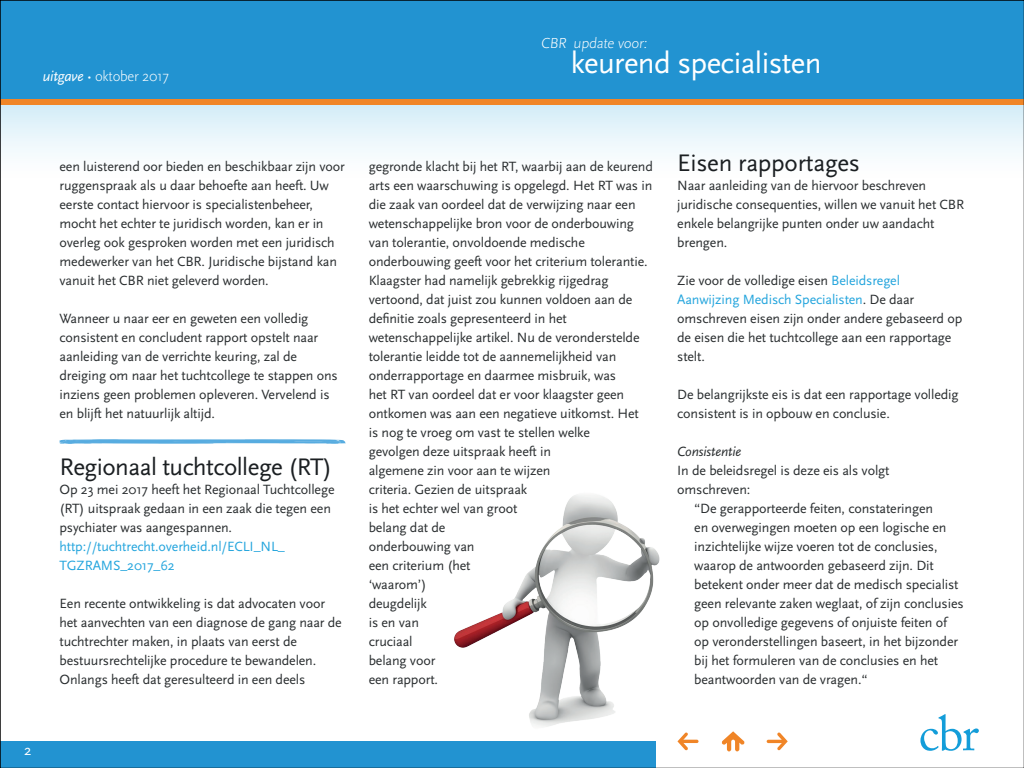
<style>
.page{position:relative;width:1024px;height:768px;background:#fff}
.page>*{position:absolute;margin:0;border:0;box-sizing:border-box;transform-origin:0 0}
.t1{font:30.9px "Scala Sans Pro";letter-spacing:-.02em;color:#fff}
.t2{font:25px "Scala Sans Pro";letter-spacing:-.02em;color:#1b1f22}
.t3{font:300 15.2px "Scala Sans Pro";color:#fff}
.t4{font:300 15px "Scala Sans Pro";letter-spacing:-.02em;color:#fff}
.t5{font:15px "Scala Sans Pro";color:#fff}
.t6{font:14px/19px "Scala Sans Pro";letter-spacing:-.01em;color:#292d2f}
.t7{font:14px/19px "Scala Sans Pro";letter-spacing:-.01em;color:#24a5dd}
.t8{font:italic 14px "Scala Sans Pro";letter-spacing:-.01em;color:#292d2f}
.s1{font-weight:400;font-style:italic}
.s2{color:#24a5dd}
</style>
<div class="page">
<svg style="left:2px;top:105px;width:1020px;height:48px"></svg>
<div style="left:0;top:0;width:1024px;height:102px;background:#2293d1"></div>
<div style="left:0;top:741px;width:655px;height:27px;background:#2293d1"></div>
<div style="left:0;top:99px;width:1024px;height:6px;background:#f08527"></div>
<svg style="left:722px;top:731px;width:23px;height:20px"></svg>
<svg style="left:677px;top:732px;width:22px;height:18px"></svg>
<svg style="left:920px;top:714px;width:59px;height:37px"></svg>
<svg style="left:767px;top:732px;width:21px;height:18px"></svg>
<img style="left:454px;top:494px;width:206px;height:233px">
<svg style="left:59px;top:439px;width:287px;height:5px"></svg>
<p class="t4" style="left:43px;top:66px;width:128px"><span class="s1">uitgave</span> • oktober 2017</p>
<p class="t3" style="left:541px;top:33px;width:110px">CBR update voor:</p>
<h1 class="t1" style="left:571px;top:42px;width:252px">keurend specialisten</h1>
<p class="t5" style="left:24px;top:740px;width:9px">2</p>
<p class="t6" style="left:60px;top:156px;width:287px">een luisterend oor bieden en beschikbaar zijn voor ruggenspraak als u daar behoefte aan heeft. Uw eerste contact hiervoor is specialistenbeheer, mocht het echter te juridisch worden, kan er in overleg ook gesproken worden met een juridisch medewerker van het CBR. Juridische bijstand kan vanuit het CBR niet geleverd worden.</p>
<p class="t6" style="left:60px;top:308px;width:280px">Wanneer u naar eer en geweten een volledig consistent en concludent rapport opstelt naar aanleiding van de verrichte keuring, zal de dreiging om naar het tuchtcollege te stappen ons inziens geen problemen opleveren. Vervelend is en blijft het natuurlijk altijd.</p>
<h2 class="t2" style="left:60px;top:450px;width:274px">Regionaal tuchtcollege (RT)</h2>
<p class="t6" style="left:60px;top:479px;width:277px">Op 23 mei 2017 heeft het Regionaal Tuchtcollege (RT) uitspraak gedaan in een zaak die tegen een psychiater was aangespannen.</p>
<p class="t7" style="left:60px;top:536px;width:227px">http://tuchtrecht.overheid.nl/ECLI_NL_<br>TGZRAMS_2017_62</p>
<p class="t6" style="left:60px;top:593px;width:284px">Een recente ontwikkeling is dat advocaten voor het aanvechten van een diagnose de gang naar de tuchtrechter maken, in plaats van eerst de bestuursrechtelijke procedure te bewandelen.<br>Onlangs heeft dat geresulteerd in een deels</p>
<p class="t6" style="left:369px;top:156px;width:286px">gegronde klacht bij het RT, waarbij aan de keurend arts een waarschuwing is opgelegd. Het RT was in die zaak van oordeel dat de verwijzing naar een wetenschappelijke bron voor de onderbouwing van tolerantie, onvoldoende medische onderbouwing geeft voor het criterium tolerantie.<br>Klaagster had namelijk gebrekkig rijgedrag vertoond, dat juist zou kunnen voldoen aan de definitie zoals gepresenteerd in het wetenschappelijke artikel. Nu de veronderstelde tolerantie leidde tot de aannemelijkheid van onderrapportage en daarmee misbruik, was<br>het RT van oordeel dat er voor klaagster geen ontkomen was aan een negatieve uitkomst. Het<br>is nog te vroeg om vast te stellen welke<br>gevolgen deze uitspraak heeft in<br>algemene zin voor aan te wijzen<br>criteria. Gezien de uitspraak<br>is het echter wel van groot<br>belang dat de<br>onderbouwing van<br>een criterium (het<br>‘waarom’)<br>deugdelijk<br>is en van<br>cruciaal<br>belang voor<br>een rapport.</p>
<h2 class="t2" style="left:677px;top:146px;width:184px">Eisen rapportages</h2>
<p class="t6" style="left:677px;top:175px;width:289px">Naar aanleiding van de hiervoor beschreven juridische consequenties, willen we vanuit het CBR enkele belangrijke punten onder uw aandacht brengen.</p>
<p class="t6" style="left:677px;top:270px;width:287px">Zie voor de volledige eisen <span class="s2">Beleidsregel Aanwijzing Medisch Specialisten</span>. De daar omschreven eisen zijn onder andere gebaseerd op de eisen die het tuchtcollege aan een rapportage stelt.</p>
<p class="t6" style="left:677px;top:384px;width:283px">De belangrijkste eis is dat een rapportage volledig consistent is in opbouw en conclusie.</p>
<p class="t8" style="left:677px;top:442px;width:66px">Consistentie</p>
<p class="t6" style="left:677px;top:460px;width:214px">In de beleidsregel is deze eis als volgt omschreven:</p>
<p class="t6" style="left:694px;top:498px;width:271px">“De gerapporteerde feiten, constateringen<br>en overwegingen moeten op een logische en inzichtelijke wijze voeren tot de conclusies, waarop de antwoorden gebaseerd zijn. Dit betekent onder meer dat de medisch specialist geen relevante zaken weglaat, of zijn conclusies op onvolledige gegevens of onjuiste feiten of op veronderstellingen baseert, in het bijzonder bij het formuleren van de conclusies en het beantwoorden van de vragen.“</p>
</div>
